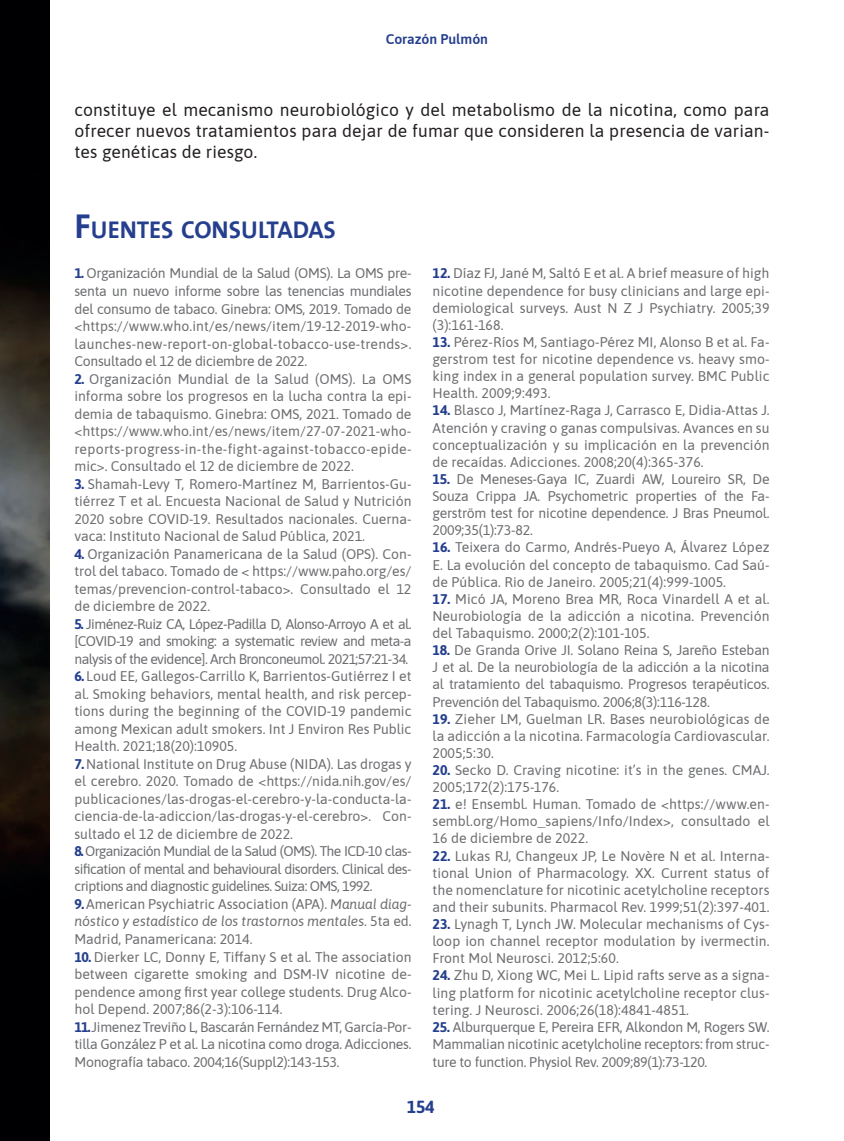
<style>
.page{position:relative;width:844px;height:1141px;background:#fff}
.page>*{position:absolute;margin:0;border:0;box-sizing:border-box;transform-origin:0 0}
.subtitulo{font:24.5px "The Sans Bold Caps";color:#253f8e}
.texto_gral{font:17.5px/21px "Asap";letter-spacing:.01em;color:#231f20;text-align:justify}
.t1{font:700 17.5px "Asap";color:#253f8e}
.bibliografias{font:14px/17.5px "Asap";color:#6c6d70;text-align:justify}
.t2{font:600 14px "Asap";color:#253f8e}
.s1{font-size:35px}
.s2{font-weight:700;color:#253f8e}
.s3{font-style:italic}
</style>
<div class="page">
<img style="left:0;top:0;width:50px;height:1141px">
<p class="t2" style="left:385px;top:29px;width:104px">Corazón Pulmón</p>
<p class="texto_gral" style="left:74px;top:98px;width:696px">constituye el mecanismo neurobiológico y del metabolismo de la nicotina, como para ofrecer nuevos tratamientos para dejar de fumar que consideren la presencia de varian&shy;tes genéticas de riesgo.</p>
<p class="subtitulo" style="left:74px;top:209px;width:263px"><span class="s1">F</span>UENTES CONSULTADAS</p>
<p class="bibliografias" style="left:74px;top:264px;width:338px"><span class="s2">1.</span> Organización Mundial de la Salud (OMS). La OMS pre&shy;senta un nuevo informe sobre las tenencias mundiales del consumo de tabaco. Ginebra: OMS, 2019. Tomado de &lt;https://www.who.int/es/news/item/19-12-2019-who&shy;launches-new-report-on-global-tobacco-use-trends&gt;.<br>Consultado el 12 de diciembre de 2022.</p>
<p class="bibliografias" style="left:74px;top:369px;width:338px"><span class="s2">2.</span> Organización Mundial de la Salud (OMS). La OMS informa sobre los progresos en la lucha contra la epi&shy;demia de tabaquismo. Ginebra: OMS, 2021. Tomado de &lt;https://www.who.int/es/news/item/27-07-2021-who&shy;reports-progress-in-the-fight-against-tobacco-epide&shy;mic&gt;. Consultado el 12 de diciembre de 2022.</p>
<p class="bibliografias" style="left:74px;top:474px;width:338px"><span class="s2">3.</span> Shamah-Levy T, Romero-Martínez M, Barrientos-Gu&shy;tiérrez T et al. Encuesta Nacional de Salud y Nutrición 2020 sobre COVID-19. Resultados nacionales. Cuerna&shy;vaca: Instituto Nacional de Salud Pública, 2021.</p>
<p class="bibliografias" style="left:74px;top:544px;width:338px"><span class="s2">4.</span> Organización Panamericana de la Salud (OPS). Con&shy;trol del tabaco. Tomado de &lt; https://www.paho.org/es/ temas/prevencion-control-tabaco&gt;. Consultado el 12 de diciembre de 2022.</p>
<p class="bibliografias" style="left:74px;top:614px;width:338px"><span class="s2">5.</span> Jiménez-Ruiz CA, López-Padilla D, Alonso-Arroyo A et al. [COVID-19 and smoking: a systematic review and meta-a nalysis of the evidence]. Arch Bronconeumol. 2021;57:21-34.</p>
<p class="bibliografias" style="left:74px;top:667px;width:338px"><span class="s2">6.</span> Loud EE, Gallegos-Carrillo K, Barrientos-Gutiérrez I et al. Smoking behaviors, mental health, and risk percep&shy;tions during the beginning of the COVID-19 pandemic among Mexican adult smokers. Int J Environ Res Public Health. 2021;18(20):10905.</p>
<p class="bibliografias" style="left:74px;top:754px;width:338px"><span class="s2">7.</span> National Institute on Drug Abuse (NIDA). Las drogas y el cerebro. 2020. Tomado de &lt;https://nida.nih.gov/es/ publicaciones/las-drogas-el-cerebro-y-la-conducta-la&shy;ciencia-de-la-adiccion/las-drogas-y-el-cerebro&gt;. Con&shy;sultado el 12 de diciembre de 2022.</p>
<p class="bibliografias" style="left:74px;top:842px;width:338px"><span class="s2">8.</span> Organización Mundial de la Salud (OMS). The ICD-10 clas&shy;sification of mental and behavioural disorders. Clinical des&shy;criptions and diagnostic guidelines. Suiza: OMS, 1992.</p>
<p class="bibliografias" style="left:74px;top:895px;width:338px"><span class="s2">9.</span> American Psychiatric Association (APA). <span class="s3">Manual diag&shy;nóstico y estadístico de los trastornos mentales</span>. 5ta ed.<br>Madrid, Panamericana: 2014.</p>
<p class="bibliografias" style="left:74px;top:947px;width:338px"><span class="s2">10.</span> Dierker LC, Donny E, Tiffany S et al. The association between cigarette smoking and DSM-IV nicotine de&shy;pendence among first year college students. Drug Alco&shy;hol Depend. 2007;86(2-3):106-114.</p>
<p class="bibliografias" style="left:74px;top:1017px;width:338px"><span class="s2">11.</span> Jimenez Treviño L, Bascarán Fernández MT, García-Por&shy;tilla González P et al. La nicotina como droga. Adicciones.<br>Monografía tabaco. 2004;16(Suppl2):143-153.</p>
<p class="bibliografias" style="left:432px;top:264px;width:338px"><span class="s2">12.</span> Díaz FJ, Jané M, Saltó E et al. A brief measure of high nicotine dependence for busy clinicians and large epi&shy;demiological surveys. Aust N Z J Psychiatry. 2005;39 (3):161-168.</p>
<p class="bibliografias" style="left:432px;top:333px;width:338px"><span class="s2">13.</span> Pérez-Ríos M, Santiago-Pérez MI, Alonso B et al. Fa&shy;gerstrom test for nicotine dependence vs. heavy smo&shy;king index in a general population survey. BMC Public Health. 2009;9:493.</p>
<p class="bibliografias" style="left:432px;top:401px;width:338px"><span class="s2">14.</span> Blasco J, Martínez-Raga J, Carrasco E, Didia-Attas J.<br>Atención y craving o ganas compulsivas. Avances en su conceptualización y su implicación en la prevención de recaídas. Adicciones. 2008;20(4):365-376.</p>
<p class="bibliografias" style="left:432px;top:470px;width:338px"><span class="s2">15.</span> De Meneses-Gaya IC, Zuardi AW, Loureiro SR, De Souza Crippa JA. Psychometric properties of the Fa&shy;gerström test for nicotine dependence. J Bras Pneumol.<br>2009;35(1):73-82.</p>
<p class="bibliografias" style="left:432px;top:538px;width:338px"><span class="s2">16.</span> Teixera do Carmo, Andrés-Pueyo A, Álvarez López E. La evolución del concepto de tabaquismo. Cad Saú&shy;de Pública. Rio de Janeiro. 2005;21(4):999-1005.</p>
<p class="bibliografias" style="left:432px;top:590px;width:338px"><span class="s2">17.</span> Micó JA, Moreno Brea MR, Roca Vinardell A et al.<br>Neurobiología de la adicción a nicotina. Prevención del Tabaquismo. 2000;2(2):101-105.</p>
<p class="bibliografias" style="left:432px;top:641px;width:338px"><span class="s2">18.</span> De Granda Orive JI. Solano Reina S, Jareño Esteban J et al. De la neurobiología de la adicción a la nicotina al tratamiento del tabaquismo. Progresos terapéuticos.<br>Prevención del Tabaquismo. 2006;8(3):116-128.</p>
<p class="bibliografias" style="left:432px;top:709px;width:338px"><span class="s2">19.</span> Zieher LM, Guelman LR. Bases neurobiológicas de la adicción a la nicotina. Farmacología Cardiovascular.<br>2005;5:30.</p>
<p class="bibliografias" style="left:432px;top:761px;width:338px"><span class="s2">20.</span> Secko D. Craving nicotine: it’s in the genes. CMAJ.<br>2005;172(2):175-176.</p>
<p class="bibliografias" style="left:432px;top:795px;width:338px"><span class="s2">21.</span> e! Ensembl. Human. Tomado de &lt;https://www.en&shy;sembl.org/Homo_sapiens/Info/Index&gt;, consultado el 16 de diciembre de 2022.</p>
<p class="bibliografias" style="left:432px;top:846px;width:338px"><span class="s2">22.</span> Lukas RJ, Changeux JP, Le Novère N et al. Interna&shy;tional Union of Pharmacology. XX. Current status of the nomenclature for nicotinic acetylcholine receptors and their subunits. Pharmacol Rev. 1999;51(2):397-401.</p>
<p class="bibliografias" style="left:432px;top:915px;width:338px"><span class="s2">23.</span> Lynagh T, Lynch JW. Molecular mechanisms of Cys&shy;loop ion channel receptor modulation by ivermectin.<br>Front Mol Neurosci. 2012;5:60.</p>
<p class="bibliografias" style="left:432px;top:966px;width:338px"><span class="s2">24.</span> Zhu D, Xiong WC, Mei L. Lipid rafts serve as a signa&shy;ling platform for nicotinic acetylcholine receptor clus&shy;tering. J Neurosci. 2006;26(18):4841-4851.</p>
<p class="bibliografias" style="left:432px;top:1017px;width:338px"><span class="s2">25.</span> Alburquerque E, Pereira EFR, Alkondon M, Rogers SW.<br>Mammalian nicotinic acetylcholine receptors: from struc&shy;ture to function. Physiol Rev. 2009;89(1):73-120.</p>
<p class="t1" style="left:407px;top:1094px;width:29px">154</p>
</div>
